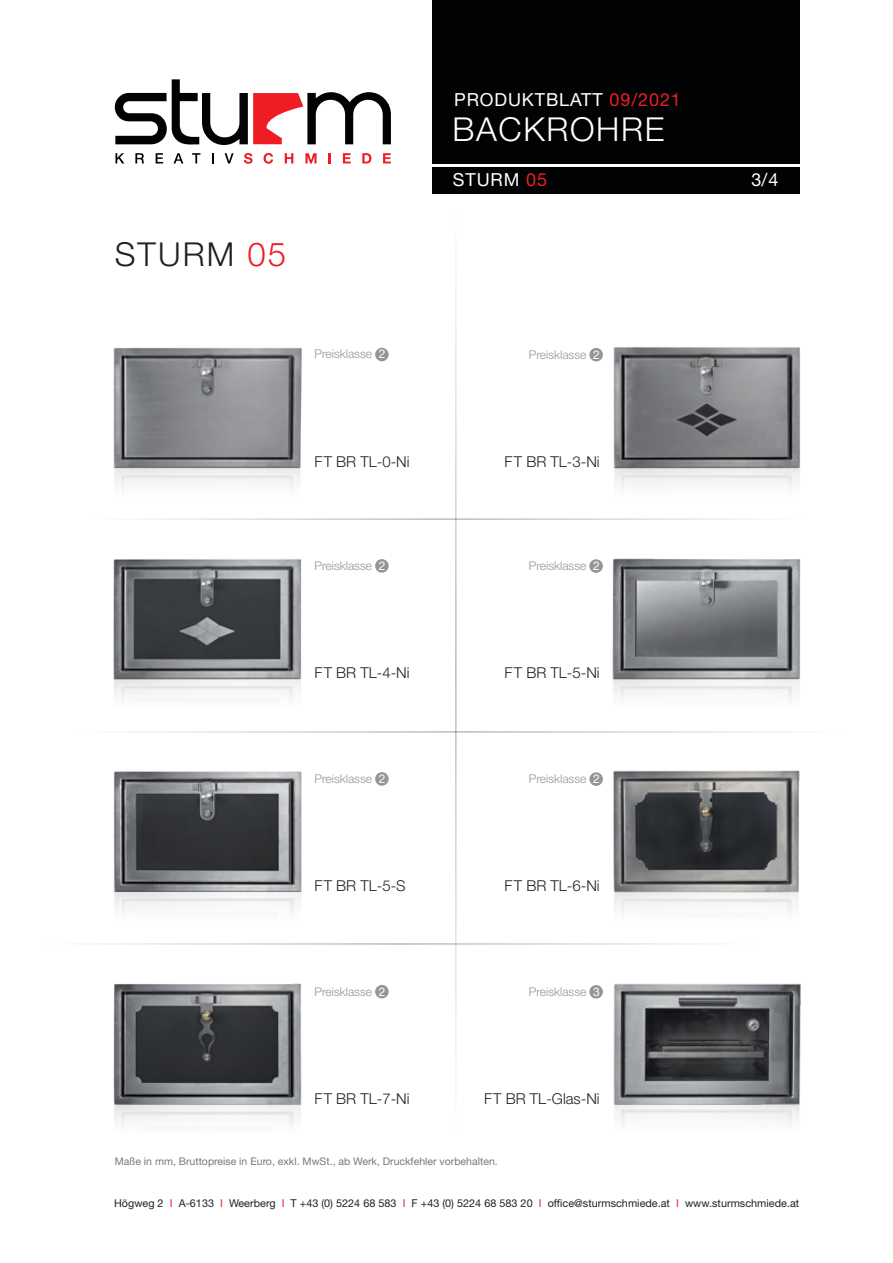
<style>
.page{position:relative;width:893px;height:1263px;background:#fff}
.page>*{position:absolute;margin:0;border:0;box-sizing:border-box;transform-origin:0 0}
.t1{font:300 33px "Helvetica Neue LT Std";letter-spacing:.05em;color:#fff}
.t2{font:300 33px "Helvetica Neue LT Std";letter-spacing:.06em;color:#231f20}
.t3{font:18px "Helvetica Neue LT Std";letter-spacing:.05em;color:#fff}
.t4{font:300 15px "Helvetica Neue LT Std";color:#231f20}
.t5{font:300 12px "Helvetica Neue LT Std";color:#939598}
.t6{font:10.8px "Helvetica Neue LT Std";letter-spacing:.005em;color:#231f20}
.t7{font:10.5px "Helvetica Neue LT Std";color:#76787a}
.s1{color:#ee1d23}
.s2{font-weight:400;color:#fff}
</style>
<div class="page">
<svg style="left:115px;top:79px;width:276px;height:66px"></svg>
<svg style="left:115px;top:153px;width:9px;height:10px"></svg>
<svg style="left:135px;top:153px;width:9px;height:10px"></svg>
<svg style="left:156px;top:153px;width:7px;height:10px"></svg>
<svg style="left:174px;top:153px;width:9px;height:10px"></svg>
<svg style="left:192px;top:153px;width:8px;height:10px"></svg>
<svg style="left:212px;top:153px;width:2px;height:10px"></svg>
<svg style="left:225px;top:153px;width:9px;height:10px"></svg>
<svg style="left:244px;top:153px;width:9px;height:11px"></svg>
<svg style="left:264px;top:153px;width:9px;height:11px"></svg>
<svg style="left:285px;top:153px;width:8px;height:10px"></svg>
<svg style="left:305px;top:153px;width:12px;height:10px"></svg>
<svg style="left:329px;top:153px;width:2px;height:10px"></svg>
<svg style="left:343px;top:153px;width:8px;height:10px"></svg>
<svg style="left:362px;top:153px;width:9px;height:10px"></svg>
<svg style="left:383px;top:153px;width:8px;height:10px"></svg>
<div style="left:432px;top:0;width:368px;height:164px;background:#010203"></div>
<div style="left:432px;top:167px;width:368px;height:26px;background:#010203"></div>
<img style="left:591px;top:347px;width:210px;height:142px">
<div style="left:375px;top:348px;width:14px;height:13px;background:#939598;border-radius:50%"></div>
<div style="left:589px;top:348px;width:14px;height:13px;background:#939598;border-radius:50%"></div>
<div style="left:375px;top:559px;width:14px;height:14px;background:#939598;border-radius:50%"></div>
<div style="left:375px;top:772px;width:14px;height:14px;background:#939598;border-radius:50%"></div>
<div style="left:375px;top:985px;width:14px;height:13px;background:#939598;border-radius:50%"></div>
<hr style="left:35px;top:943px;width:723px;height:2px;background:#231f20">
<hr style="left:69px;top:731px;width:774px;height:2px;background:#231f20">
<hr style="left:455px;top:198px;width:2px;height:937px;background:#231f20">
<hr style="left:84px;top:518px;width:723px;height:2px;background:#231f20">
<img style="left:84px;top:347px;width:245px;height:173px">
<img style="left:73px;top:559px;width:260px;height:174px">
<img style="left:584px;top:558px;width:247px;height:175px">
<img style="left:79px;top:771px;width:264px;height:174px">
<img style="left:585px;top:770px;width:215px;height:175px">
<img style="left:113px;top:983px;width:189px;height:122px">
<img style="left:614px;top:1105px;width:186px;height:18px">
<img style="left:589px;top:983px;width:212px;height:122px">
<h1 class="t2" style="left:115px;top:234px;width:173px">STURM <span class="s1">05</span></h1>
<p class="t5" style="left:314px;top:347px;width:72px">Preisklasse <span class="s2">2</span></p>
<h3 class="t4" style="left:314px;top:452px;width:97px">FT BR TL-0-Ni</h3>
<p class="t5" style="left:314px;top:558px;width:72px">Preisklasse <span class="s2">2</span></p>
<h3 class="t4" style="left:314px;top:663px;width:97px">FT BR TL-4-Ni</h3>
<p class="t5" style="left:314px;top:771px;width:72px">Preisklasse <span class="s2">2</span></p>
<h3 class="t4" style="left:314px;top:876px;width:93px">FT BR TL-5-S</h3>
<p class="t5" style="left:314px;top:984px;width:72px">Preisklasse <span class="s2">2</span></p>
<h3 class="t4" style="left:314px;top:1089px;width:97px">FT BR TL-7-Ni</h3>
<h2 class="t3" style="left:454px;top:89px;width:228px">PRODUKTBLATT <span class="s1">09/2021</span></h2>
<h1 class="t1" style="left:452px;top:109px;width:213px">BACKROHRE</h1>
<h2 class="t3" style="left:453px;top:169px;width:96px">STURM <span class="s1">05</span></h2>
<h2 class="t3" style="left:751px;top:169px;width:28px">3/4</h2>
<p class="t5" style="left:529px;top:347px;width:72px">Preisklasse <span class="s2">2</span></p>
<h3 class="t4" style="left:505px;top:452px;width:97px">FT BR TL-3-Ni</h3>
<p class="t5" style="left:529px;top:558px;width:72px">Preisklasse <span class="s2">2</span></p>
<h3 class="t4" style="left:505px;top:663px;width:97px">FT BR TL-5-Ni</h3>
<p class="t5" style="left:529px;top:771px;width:72px">Preisklasse <span class="s2">2</span></p>
<h3 class="t4" style="left:505px;top:876px;width:97px">FT BR TL-6-Ni</h3>
<p class="t5" style="left:529px;top:984px;width:72px">Preisklasse <span class="s2">3</span></p>
<h3 class="t4" style="left:484px;top:1089px;width:117px">FT BR TL-Glas-Ni</h3>
<p class="t7" style="left:115px;top:1155px;width:384px">Maße in mm, Bruttopreise in Euro, exkl. MwSt., ab Werk, Druckfehler vorbehalten.</p>
<p class="t6" style="left:114px;top:1196px;width:687px">Högweg 2 <span class="s1">I</span> A-6133 <span class="s1">I</span> Weerberg <span class="s1">I</span> T +43 (0) 5224 68 583 <span class="s1">I</span> F +43 (0) 5224 68 583 20 <span class="s1">I</span> office@sturmschmiede.at <span class="s1">I</span> www.sturmschmiede.at</p>
</div>
